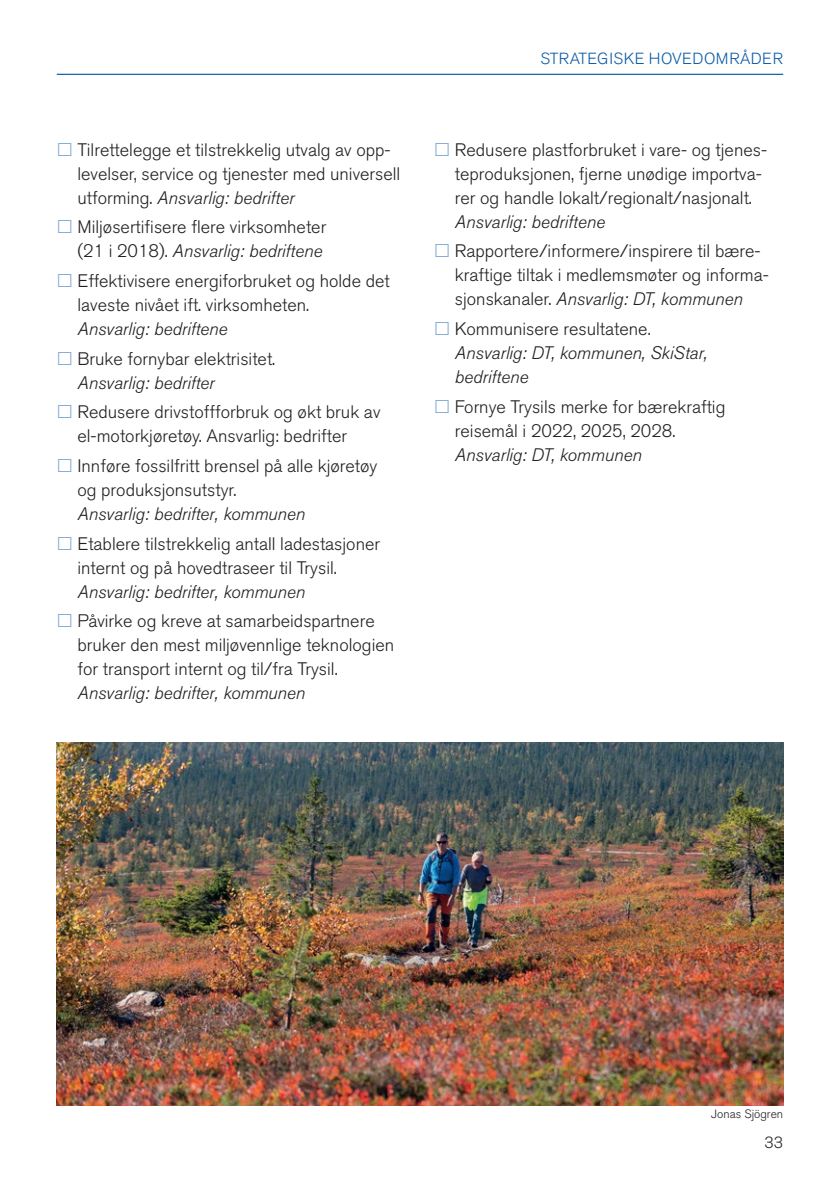
<style>
.page{position:relative;width:840px;height:1191px;background:#fff}
.page>*{position:absolute;margin:0;border:0;box-sizing:border-box;transform-origin:0 0}
.t1{font:300 18px/24px "Akzidenz Grotesk BE";color:#231f20}
.t2{font:italic 300 18px/24px "Akzidenz Grotesk BE";color:#231f20}
.t3{font:300 16px "Akzidenz Grotesk BE";letter-spacing:.03em;color:#115da7}
.t4{font:300 16px "Akzidenz Grotesk BE";color:#231f20}
.t5{font:300 12px "Akzidenz Grotesk BE";color:#231f20}
.s1{font-style:italic}
</style>
<div class="page">
<hr style="left:57px;top:74px;width:725px;height:1px;background:#115da7">
<img style="left:57px;top:743px;width:725px;height:363px">
<p class="t1" style="left:77px;top:138px;width:324px">Tilrettelegge et tilstrekkelig utvalg av opp&shy;levelser, service og tjenester med universell utforming. <span class="s1">Ansvarlig: bedrifter</span></p>
<p class="t1" style="left:77px;top:215px;width:250px">Miljøsertifisere flere virksomheter (21 i 2018). <span class="s1">Ansvarlig: bedriftene</span></p>
<p class="t1" style="left:77px;top:269px;width:313px">Effektivisere energiforbruket og holde det laveste nivået ift. virksomheten.</p>
<p class="t2" style="left:77px;top:317px;width:151px">Ansvarlig: bedriftene</p>
<p class="t1" style="left:77px;top:347px;width:199px">Bruke fornybar elektrisitet.</p>
<p class="t2" style="left:77px;top:371px;width:138px">Ansvarlig: bedrifter</p>
<p class="t1" style="left:77px;top:400px;width:304px">Redusere drivstoffforbruk og økt bruk av el-motorkjøretøy. Ansvarlig: bedrifter</p>
<p class="t1" style="left:77px;top:454px;width:301px">Innføre fossilfritt brensel på alle kjøretøy og produksjonsutstyr.</p>
<p class="t2" style="left:77px;top:502px;width:229px">Ansvarlig: bedrifter, kommunen</p>
<p class="t1" style="left:77px;top:532px;width:304px">Etablere tilstrekkelig antall ladestasjoner internt og på hovedtraseer til Trysil.</p>
<p class="t2" style="left:77px;top:579px;width:229px">Ansvarlig: bedrifter, kommunen</p>
<p class="t1" style="left:77px;top:609px;width:318px">Påvirke og kreve at samarbeidspartnere bruker den mest miljøvennlige teknologien for transport internt og til/fra Trysil.</p>
<p class="t2" style="left:77px;top:681px;width:229px">Ansvarlig: bedrifter, kommunen</p>
<p class="t3" style="left:540px;top:50px;width:244px">STRATEGISKE HOVEDOMRÅDER</p>
<p class="t1" style="left:454px;top:138px;width:313px">Redusere plastforbruket i vare- og tjenes&shy;teproduksjonen, fjerne unødige importva&shy;rer og handle lokalt/regionalt/nasjonalt.</p>
<p class="t2" style="left:454px;top:210px;width:151px">Ansvarlig: bedriftene</p>
<p class="t1" style="left:454px;top:239px;width:315px">Rapportere/informere/inspirere til bære&shy;kraftige tiltak i medlemsmøter og informa&shy;sjonskanaler. <span class="s1">Ansvarlig: DT, kommunen</span></p>
<p class="t1" style="left:454px;top:317px;width:197px">Kommunisere resultatene.</p>
<p class="t2" style="left:454px;top:341px;width:254px">Ansvarlig: DT, kommunen, SkiStar, bedriftene</p>
<p class="t1" style="left:454px;top:395px;width:272px">Fornye Trysils merke for bærekraftig reisemål i 2022, 2025, 2028.</p>
<p class="t2" style="left:454px;top:443px;width:188px">Ansvarlig: DT, kommunen</p>
<p class="t5" style="left:711px;top:1106px;width:73px">Jonas Sjögren</p>
<p class="t4" style="left:764px;top:1133px;width:20px">33</p>
</div>
